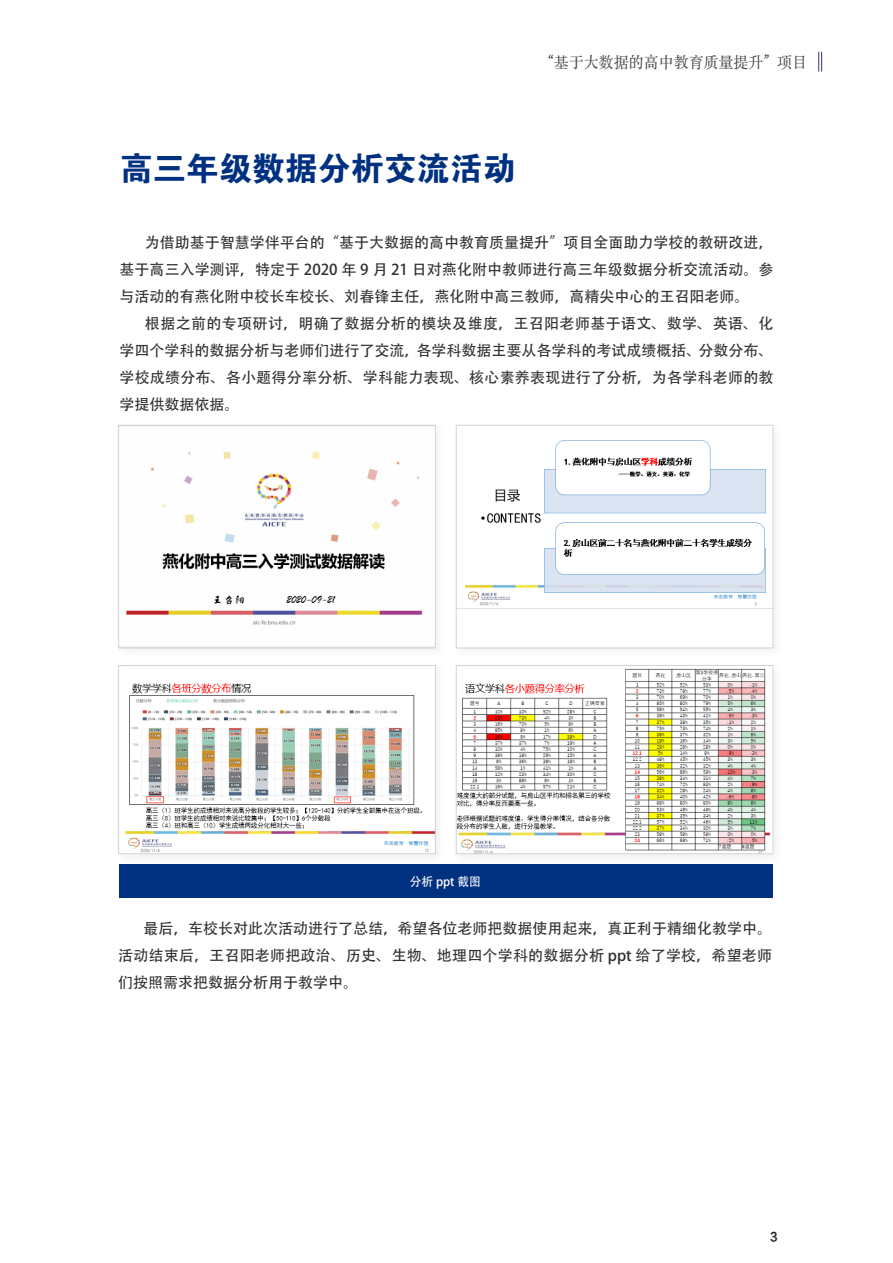
<style>
.page{position:relative;width:893px;height:1263px;background:#fff}
.page>*{position:absolute;margin:0;border:0;box-sizing:border-box;transform-origin:0 0}
._00-大标题{font:33px "FZDHTJW GB1 0";color:#003080}
.t1{font:15.75px "ST Songti SC Regular";color:#444546;scale:.95 1}
.t2{font:15px/27px "Adobe Heiti Std";letter-spacing:.005em;color:#312f30;text-align:justify}
._04-内文{font:12px "Adobe Heiti Std";color:#fff}
.t3{font:12px "FZLTZHK GBK1 0";color:#231f20;scale:.95 1}
</style>
<div class="page">
<svg style="left:818px;top:52px;width:4px;height:20px"></svg>
<div style="left:119px;top:864px;width:654px;height:34px;background:#003080"></div>
<div style="left:113px;top:660px;width:334px;height:205px;background:#fff"></div>
<img style="left:125px;top:683px;width:309px;height:169px">
<div style="left:118px;top:665px;width:318px;height:189px;border:1px solid #d1d4d4"></div>
<img style="left:126px;top:451px;width:297px;height:174px">
<div style="left:118px;top:425px;width:318px;height:223px;border:1px solid #d1d4d4"></div>
<div style="left:451px;top:660px;width:334px;height:205px;background:#231f20;opacity:.07"></div>
<img style="left:458px;top:667px;width:313px;height:185px">
<div style="left:456px;top:665px;width:317px;height:189px;border:1px solid #d1d4d4"></div>
<div style="left:451px;top:420px;width:334px;height:239px;background:#231f20;opacity:.07"></div>
<div style="left:456px;top:425px;width:317px;height:223px;background:#fff"></div>
<img style="left:465px;top:440px;width:301px;height:166px">
<div style="left:456px;top:425px;width:317px;height:223px;border:1px solid #d1d4d4"></div>
<p class="_00-大标题" style="left:120px;top:151px;width:398px">高三年级数据分析交流活动</p>
<p class="t1" style="left:548px;top:52px;width:274px">“基于大数据的高中教育质量提升” 项目</p>
<p class="t2" style="left:119px;top:229px;width:656px;text-indent:26px">为借助基于智慧学伴平台的“基于大数据的高中教育质量提升”项目全面助力学校的教研改进，基于高三入学测评，特定于 2020 年 9 月 21 日对燕化附中教师进行高三年级数据分析交流活动。参与活动的有燕化附中校长车校长、刘春锋主任，燕化附中高三教师，高精尖中心的王召阳老师。</p>
<p class="t2" style="left:119px;top:310px;width:656px;text-indent:26px">根据之前的专项研讨，明确了数据分析的模块及维度，王召阳老师基于语文、数学、英语、化学四个学科的数据分析与老师们进行了交流，各学科数据主要从各学科的考试成绩概括、分数分布、学校成绩分布、各小题得分率分析、学科能力表现、核心素养表现进行了分析，为各学科老师的教学提供数据依据。</p>
<p class="_04-内文" style="left:410px;top:874px;width:72px">分析 ppt 截图</p>
<p class="t2" style="left:118px;top:916px;width:656px;text-indent:26px">最后，车校长对此次活动进行了总结，希望各位老师把数据使用起来，真正利于精细化教学中。活动结束后，王召阳老师把政治、历史、生物、地理四个学科的数据分析 ppt 给了学校，希望老师们按照需求把数据分析用于教学中。</p>
<p class="t3" style="left:770px;top:1230px;width:9px">3</p>
</div>
